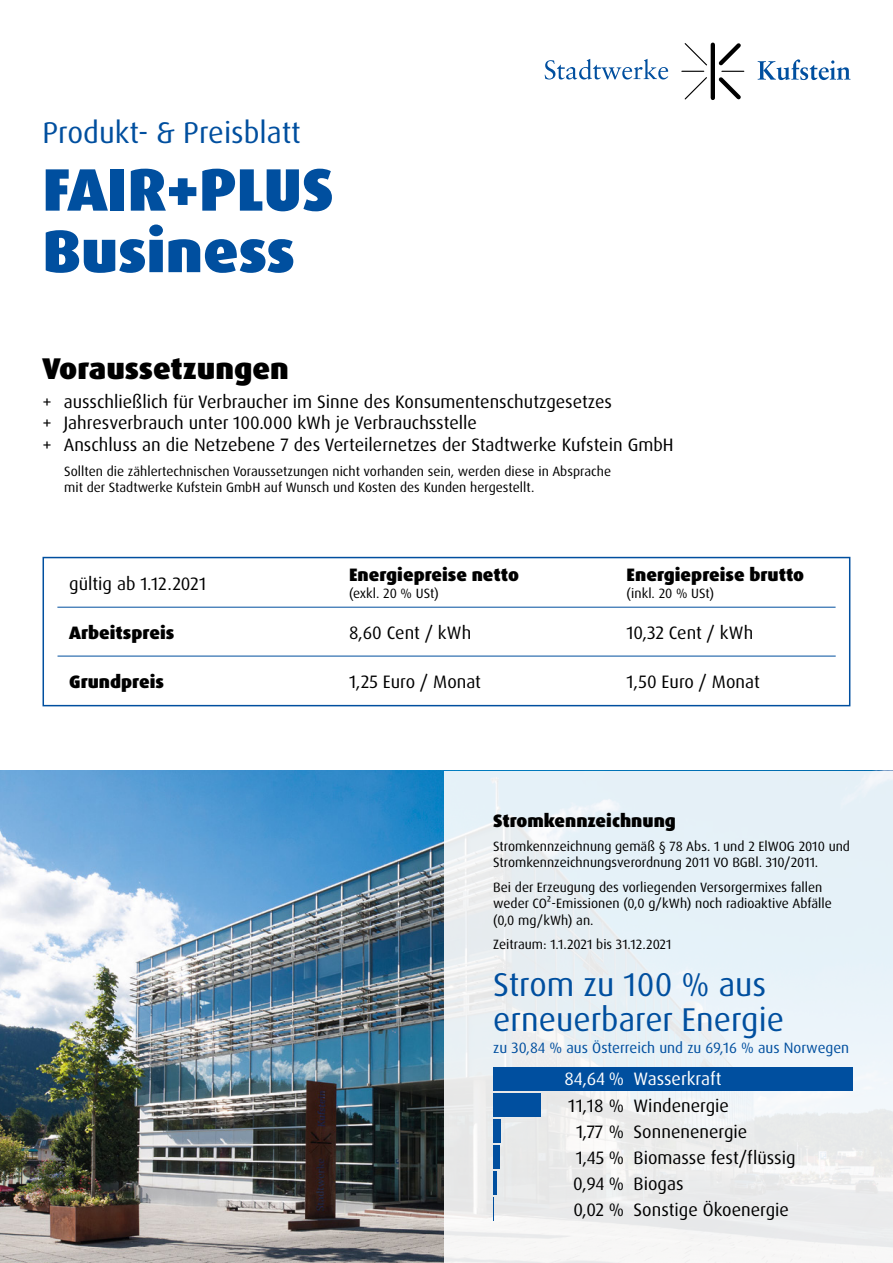
<style>
.page{position:relative;width:893px;height:1263px;background:#fff}
.page>*{position:absolute;margin:0;border:0;box-sizing:border-box;transform-origin:0 0}
.t1{font:900 60px "Dax Pro";color:#004f9f}
.t2{font:33px "Dax Pro";color:#004f9f}
.t3{font:30px "Dax Pro";color:#004f9f}
.t4{font:900 30px "Dax Pro";color:#000}
.t5{font:18px "Dax Pro";color:#000}
.t6{font:900 18px "Dax Pro";color:#000}
.t7{font:18px "Dax Pro";letter-spacing:-.005em;color:#fff}
.t8{font:15px "Dax Pro";color:#004f9f}
.t9{font:13.5px/16.2px "Dax Pro";color:#000}
</style>
<div class="page">
<img style="left:0;top:771px;width:444px;height:492px">
<svg style="left:545px;top:59px;width:123px;height:21px"></svg>
<svg style="left:758px;top:59px;width:92px;height:21px"></svg>
<svg style="left:681px;top:43px;width:64px;height:57px"></svg>
<hr style="left:711px;top:45px;width:4px;height:53px;background:#000">
<div style="left:444px;top:771px;width:449px;height:492px;background:linear-gradient(to bottom,#e4f1f9,#f0efee)"></div>
<div style="left:43px;top:557px;width:807px;height:149px;background:#fff;border:2px solid #004f9f"></div>
<hr style="left:57px;top:607px;width:779px;height:1px;background:#004f9f">
<hr style="left:58px;top:656px;width:778px;height:1px;background:#004f9f">
<svg style="left:493px;top:1197px;width:1px;height:23px"></svg>
<div style="left:493px;top:1067px;width:360px;height:23px;background:#004f9f"></div>
<div style="left:493px;top:1093px;width:48px;height:23px;background:#004f9f"></div>
<div style="left:493px;top:1145px;width:6px;height:23px;background:#004f9f"></div>
<hr style="left:493px;top:1171px;width:4px;height:23px;background:#004f9f">
<div style="left:493px;top:1119px;width:8px;height:23px;background:#004f9f"></div>
<p class="t3" style="left:43px;top:113px;width:260px">Produkt- &amp; Preisblatt</p>
<p class="t1" style="left:43px;top:151px;width:293px">FAIR+PLUS</p>
<p class="t1" style="left:43px;top:212px;width:254px">Business</p>
<p class="t4" style="left:43px;top:349px;width:248px">Voraussetzungen</p>
<p class="t5" style="left:43px;top:390px;width:571px">+ ausschließlich für Verbraucher im Sinne des Konsumentenschutzgesetzes</p>
<p class="t5" style="left:43px;top:411px;width:436px">+ Jahresverbrauch unter 100.000 kWh je Verbrauchsstelle</p>
<p class="t5" style="left:43px;top:433px;width:633px">+ Anschluss an die Netzebene 7 des Verteilernetzes der Stadtwerke Kufstein GmbH</p>
<p class="t9" style="left:64px;top:463px;width:548px">Sollten die zählertechnischen Voraussetzungen nicht vorhanden sein, werden diese in Absprache</p>
<p class="t9" style="left:64px;top:480px;width:472px">mit der Stadtwerke Kufstein GmbH auf Wunsch und Kosten des Kunden hergestellt.</p>
<p class="t5" style="left:69px;top:572px;width:139px">gültig ab 1.12.2021</p>
<p class="t6" style="left:349px;top:563px;width:171px">Energiepreise netto</p>
<p class="t9" style="left:349px;top:586px;width:91px">(exkl. 20 % USt)</p>
<p class="t6" style="left:627px;top:563px;width:179px">Energiepreise brutto</p>
<p class="t9" style="left:627px;top:586px;width:89px">(inkl. 20 % USt)</p>
<p class="t6" style="left:69px;top:621px;width:107px">Arbeitspreis</p>
<p class="t5" style="left:349px;top:621px;width:124px">8,60 Cent / kWh</p>
<p class="t5" style="left:627px;top:621px;width:128px">10,32 Cent / kWh</p>
<p class="t6" style="left:69px;top:670px;width:96px">Grundpreis</p>
<p class="t5" style="left:627px;top:670px;width:135px">1,50 Euro / Monat</p>
<p class="t5" style="left:349px;top:670px;width:134px">1,25 Euro / Monat</p>
<p class="t6" style="left:493px;top:809px;width:184px">Stromkennzeichnung</p>
<p class="t9" style="left:493px;top:838px;width:358px">Stromkennzeichnung gemäß § 78 Abs. 1 und 2 ElWOG 2010 und<br>Stromkennzeichnungsverordnung 2011 VO BGBl. 310/2011.</p>
<p class="t9" style="left:493px;top:879px;width:340px">Bei der Erzeugung des vorliegenden Versorgermixes fallen weder CO²-Emissionen (0,0 g/kWh) noch radioaktive Abfälle (0,0 mg/kWh) an.</p>
<p class="t9" style="left:493px;top:936px;width:180px">Zeitraum: 1.1.2021 bis 31.12.2021</p>
<p class="t2" style="left:493px;top:963px;width:274px">Strom zu 100 % aus</p>
<p class="t2" style="left:493px;top:998px;width:292px">erneuerbarer Energie</p>
<p class="t8" style="left:493px;top:1038px;width:358px">zu 30,84 % aus Österreich und zu 69,16 % aus Norwegen</p>
<p class="t7" style="left:565px;top:1067px;width:61px">84,64 %</p>
<p class="t7" style="left:634px;top:1067px;width:90px">Wasserkraft</p>
<p class="t5" style="left:568px;top:1094px;width:57px">11,18 %</p>
<p class="t5" style="left:576px;top:1146px;width:50px">1,45 %</p>
<p class="t5" style="left:576px;top:1120px;width:50px">1,77 %</p>
<p class="t5" style="left:634px;top:1094px;width:97px">Windenergie</p>
<p class="t5" style="left:634px;top:1146px;width:164px">Biomasse fest/flüssig</p>
<p class="t5" style="left:634px;top:1120px;width:115px">Sonnenenergie</p>
<p class="t5" style="left:573px;top:1172px;width:52px">0,94 %</p>
<p class="t5" style="left:634px;top:1172px;width:51px">Biogas</p>
<p class="t5" style="left:573px;top:1198px;width:52px">0,02 %</p>
<p class="t5" style="left:634px;top:1198px;width:157px">Sonstige Ökoenergie</p>
</div>
